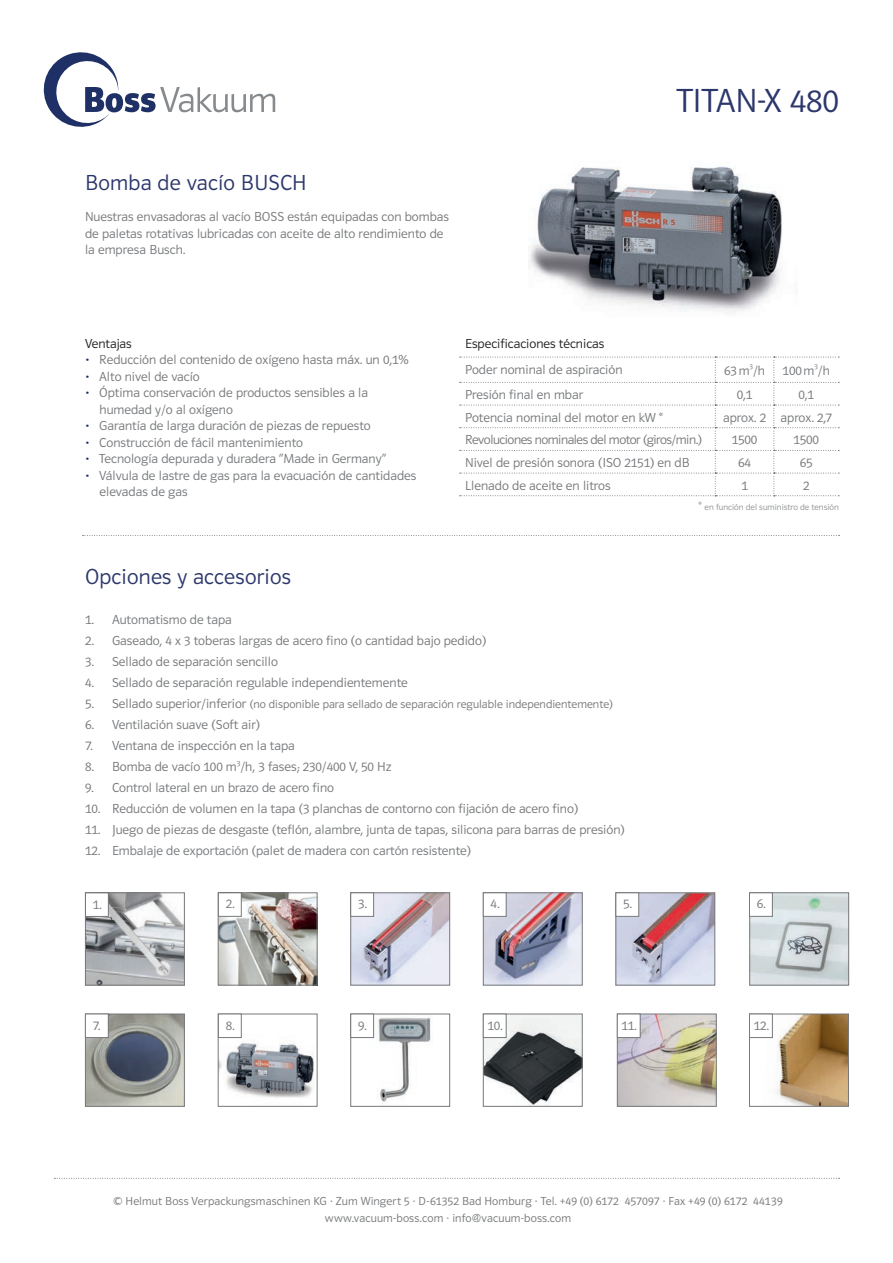
<style>
.page{position:relative;width:893px;height:1263px;background:#fff}
.page>*{position:absolute;margin:0;border:0;box-sizing:border-box;transform-origin:0 0}
.t1{font:34.5px "Polo 11 Leicht";color:#2c376c}
.t2{font:22.5px "Polo 11 Leicht";letter-spacing:.01em;color:#2c376c}
.t3{font:13.5px/16.5px "Polo 11 Leicht";color:#76787b}
.t4{font:13.5px "Polo 11 Leicht";letter-spacing:-.035em;color:#76787b}
.t5{font:13.5px "Polo 11 Leicht";color:#231f20}
.t6{font:12px/16.5px "Polo 11 Leicht";letter-spacing:.005em;color:#76787b;text-align:center}
.t7{font:9px "Polo 11 Leicht";color:#8f9194}
.s1{color:#1e3066}
.s2{font-size:12px}
.s3{font-size:13.5px}
</style>
<div class="page">
<svg style="left:44px;top:52px;width:231px;height:75px"></svg>
<svg style="left:83px;top:535px;width:757px;height:1px"></svg>
<svg style="left:460px;top:357px;width:379px;height:139px"></svg>
<img style="left:530px;top:166px;width:252px;height:146px">
<svg style="left:54px;top:1178px;width:786px;height:1px"></svg>
<img style="left:87px;top:1016px;width:96px;height:89px">
<div style="left:85px;top:1014px;width:100px;height:93px;border:1px solid #76787b"></div>
<img style="left:220px;top:1042px;width:94px;height:56px">
<div style="left:218px;top:1014px;width:99px;height:93px;border:1px solid #76787b"></div>
<img style="left:371px;top:1016px;width:60px;height:86px">
<div style="left:350px;top:1014px;width:100px;height:93px;border:1px solid #76787b"></div>
<img style="left:220px;top:894px;width:95px;height:89px">
<div style="left:218px;top:892px;width:99px;height:93px;border:1px solid #76787b"></div>
<img style="left:352px;top:894px;width:96px;height:89px">
<div style="left:350px;top:892px;width:100px;height:93px;border:1px solid #76787b"></div>
<img style="left:617px;top:894px;width:96px;height:89px">
<div style="left:615px;top:892px;width:100px;height:93px;border:1px solid #76787b"></div>
<img style="left:751px;top:894px;width:96px;height:89px">
<div style="left:749px;top:892px;width:100px;height:93px;border:1px solid #76787b"></div>
<div style="left:218px;top:893px;width:23px;height:23px;background:#fff"></div>
<div style="left:218px;top:892px;width:24px;height:25px;border:1px solid #76787b"></div>
<div style="left:351px;top:893px;width:23px;height:23px;background:#fff"></div>
<div style="left:350px;top:892px;width:24px;height:25px;border:1px solid #76787b"></div>
<div style="left:85px;top:1014px;width:23px;height:23px;background:#fff"></div>
<div style="left:85px;top:1014px;width:24px;height:24px;border:1px solid #76787b"></div>
<div style="left:218px;top:1014px;width:24px;height:24px;border:1px solid #76787b"></div>
<div style="left:351px;top:1014px;width:23px;height:23px;background:#fff"></div>
<div style="left:350px;top:1014px;width:24px;height:24px;border:1px solid #76787b"></div>
<img style="left:619px;top:1016px;width:96px;height:89px">
<div style="left:617px;top:1014px;width:100px;height:93px;border:1px solid #76787b"></div>
<div style="left:617px;top:1014px;width:23px;height:23px;background:#fff"></div>
<div style="left:617px;top:1014px;width:24px;height:24px;border:1px solid #76787b"></div>
<img style="left:767px;top:1016px;width:80px;height:89px">
<div style="left:749px;top:1014px;width:100px;height:93px;border:1px solid #76787b"></div>
<div style="left:749px;top:1014px;width:23px;height:23px;background:#fff"></div>
<div style="left:749px;top:1014px;width:24px;height:24px;border:1px solid #76787b"></div>
<img style="left:485px;top:894px;width:96px;height:89px">
<div style="left:483px;top:892px;width:100px;height:93px;border:1px solid #76787b"></div>
<div style="left:483px;top:893px;width:23px;height:23px;background:#fff"></div>
<div style="left:483px;top:892px;width:24px;height:25px;border:1px solid #76787b"></div>
<div style="left:616px;top:893px;width:23px;height:23px;background:#fff"></div>
<div style="left:615px;top:892px;width:24px;height:25px;border:1px solid #76787b"></div>
<div style="left:749px;top:893px;width:23px;height:23px;background:#fff"></div>
<div style="left:749px;top:892px;width:24px;height:25px;border:1px solid #76787b"></div>
<img style="left:87px;top:894px;width:96px;height:89px">
<div style="left:85px;top:892px;width:100px;height:93px;border:1px solid #76787b"></div>
<div style="left:85px;top:893px;width:23px;height:23px;background:#fff"></div>
<div style="left:85px;top:892px;width:24px;height:25px;border:1px solid #76787b"></div>
<img style="left:485px;top:1016px;width:96px;height:89px">
<div style="left:483px;top:1014px;width:100px;height:93px;border:1px solid #76787b"></div>
<div style="left:483px;top:1014px;width:23px;height:23px;background:#fff"></div>
<div style="left:483px;top:1013px;width:24px;height:25px;border:1px solid #76787b"></div>
<h2 class="t2" style="left:85px;top:170px;width:223px">Bomba de vacío BUSCH</h2>
<p class="t3" style="left:85px;top:209px;width:366px">Nuestras envasadoras al vacío BOSS están equipadas con bombas de paletas rotativas lubricadas con aceite de alto rendimiento de la empresa Busch.</p>
<h1 class="t1" style="left:677px;top:82px;width:163px">TITAN-X 480</h1>
<p class="t5" style="left:85px;top:336px;width:48px">Ventajas</p>
<p class="t3" style="left:85px;top:352px;width:325px"><span class="s1">•</span> Reducción del contenido de oxígeno hasta máx. un 0,1%</p>
<p class="t3" style="left:85px;top:368px;width:116px"><span class="s1">•</span> Alto nivel de vacío</p>
<p class="t3" style="left:99px;top:385px;width:270px;text-indent:-14px"><span class="s1">•</span> Óptima conservación de productos sensibles a la humedad y/o al oxígeno</p>
<p class="t3" style="left:85px;top:418px;width:287px"><span class="s1">•</span> Garantía de larga duración de piezas de repuesto</p>
<p class="t3" style="left:85px;top:434px;width:220px"><span class="s1">•</span> Construcción de fácil mantenimiento</p>
<p class="t3" style="left:85px;top:451px;width:302px"><span class="s1">•</span> Tecnología depurada y duradera “Made in Germany”</p>
<p class="t3" style="left:99px;top:467px;width:318px;text-indent:-14px"><span class="s1">•</span> Válvula de lastre de gas para la evacuación de cantidades elevadas de gas</p>
<h2 class="t2" style="left:85px;top:564px;width:208px">Opciones y accesorios</h2>
<p class="t5" style="left:465px;top:336px;width:141px">Especificaciones técnicas</p>
<p class="t3" style="left:465px;top:361px;width:159px">Poder nominal de aspiración</p>
<p class="t3" style="left:724px;top:362px;width:42px">63m<sup>3</sup>/h</p>
<p class="t3" style="left:783px;top:362px;width:49px">100m<sup>3</sup>/h</p>
<p class="t3" style="left:465px;top:386px;width:120px">Presión final en mbar</p>
<p class="t3" style="left:737px;top:386px;width:17px">0,1</p>
<p class="t3" style="left:799px;top:386px;width:17px">0,1</p>
<p class="t3" style="left:465px;top:409px;width:199px">Potencia nominal del motor en kW *</p>
<p class="t3" style="left:723px;top:409px;width:110px">aprox. 2 aprox. 2,7</p>
<p class="t4" style="left:465px;top:433px;width:238px">Revoluciones nominales del motor (giros/min.)</p>
<p class="t3" style="left:732px;top:432px;width:27px">1500</p>
<p class="t3" style="left:793px;top:432px;width:27px">1500</p>
<p class="t3" style="left:465px;top:454px;width:226px">Nivel de presión sonora (ISO 2151) en dB</p>
<p class="t3" style="left:738px;top:454px;width:14px">64</p>
<p class="t3" style="left:800px;top:454px;width:14px">65</p>
<p class="t3" style="left:465px;top:477px;width:147px">Llenado de aceite en litros</p>
<p class="t3" style="left:741px;top:477px;width:8px">1</p>
<p class="t3" style="left:803px;top:477px;width:8px">2</p>
<p class="t7" style="left:698px;top:502px;width:142px"><span class="s2">*</span> en función del suministro de tensión</p>
<p class="t3" style="left:85px;top:611px;width:148px">1. Automatismo de tapa</p>
<p class="t3" style="left:85px;top:632px;width:403px">2. Gaseado, 4 x 3 toberas largas de acero fino (o cantidad bajo pedido)</p>
<p class="t3" style="left:85px;top:653px;width:194px">3. Sellado de separación sencillo</p>
<p class="t3" style="left:85px;top:674px;width:324px">4. Sellado de separación regulable independientemente</p>
<p class="t6" style="left:85px;top:696px;width:529px"><span class="s3">5. Sellado superior/inferior</span> (no disponible para sellado de separación regulable independientemente)</p>
<p class="t3" style="left:85px;top:716px;width:177px">6. Ventilación suave (Soft air)</p>
<p class="t3" style="left:85px;top:737px;width:211px">7. Ventana de inspección en la tapa</p>
<p class="t3" style="left:85px;top:758px;width:308px">8. Bomba de vacío 100 m<sup>3</sup>/h, 3 fases; 230/400 V, 50 Hz</p>
<p class="t3" style="left:85px;top:779px;width:251px">9. Control lateral en un brazo de acero fino</p>
<p class="t3" style="left:85px;top:800px;width:495px">10. Reducción de volumen en la tapa (3 planchas de contorno con fijación de acero fino)</p>
<p class="t3" style="left:85px;top:821px;width:541px">11. Juego de piezas de desgaste (teflón, alambre, junta de tapas, silicona para barras de presión)</p>
<p class="t3" style="left:85px;top:842px;width:388px">12. Embalaje de exportación (palet de madera con cartón resistente)</p>
<p class="t3" style="left:93px;top:896px;width:11px">1.</p>
<p class="t3" style="left:226px;top:896px;width:11px">2.</p>
<p class="t3" style="left:358px;top:896px;width:11px">3.</p>
<p class="t3" style="left:491px;top:896px;width:11px">4.</p>
<p class="t3" style="left:623px;top:896px;width:11px">5.</p>
<p class="t3" style="left:757px;top:896px;width:11px">6.</p>
<p class="t3" style="left:487px;top:1017px;width:17px">10.</p>
<p class="t3" style="left:93px;top:1017px;width:9px">7.</p>
<p class="t3" style="left:226px;top:1017px;width:11px">8.</p>
<p class="t3" style="left:358px;top:1017px;width:10px">9.</p>
<p class="t3" style="left:621px;top:1017px;width:17px">11.</p>
<p class="t3" style="left:754px;top:1017px;width:17px">12.</p>
<p class="t6" style="left:113px;top:1193px;width:671px">© Helmut Boss Verpackungsmaschinen KG · Zum Wingert 5 · D-61352 Bad Homburg · Tel. +49 (0) 6172 457097 · Fax +49 (0) 6172 44139 www.vacuum-boss.com · info@vacuum-boss.com</p>
</div>
